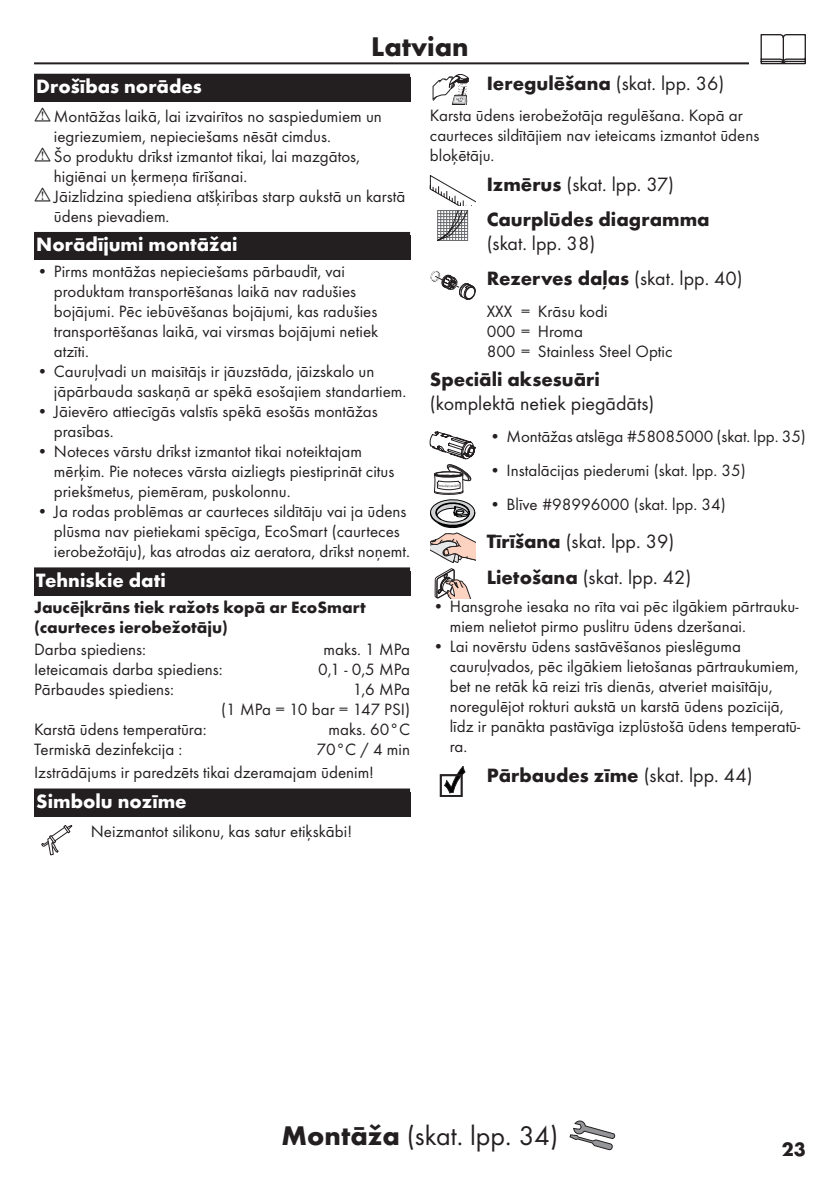
<style>
.page{position:relative;width:840px;height:1191px;background:#fff}
.page>*{position:absolute;margin:0;border:0;box-sizing:border-box;transform-origin:0 0}
.Montage_mit_Symbol_LV{font:28px "Futura TOT Boo";color:#231f20}
.Sprache_Rahmenwechsel_LV{font:700 28px "Futura TOT";color:#231f20}
.Ueberschrift_Grafik_LV{font:700 20px/24px "Futura TOT";color:#231f20}
.Ueberschrift_Grafik__folgeText_LV{font:20px "Futura TOT Boo";color:#231f20}
.Ueberschrift_LV{font:700 20px "Futura TOT";color:#fff}
.Ueberschrift_nach_Grafik_LV{font:20px/24px "Futura TOT Boo";color:#231f20}
.Ueberschrift_Grafik_LV-2{font:20px "Futura TOT Boo";color:#231f20}
.Ueberschrift___LV{font:700 20px "Futura TOT";color:#fff}
.Normaltext_nach_Grafik_LV{font:17px/20px "Futura TOT Boo";color:#231f20}
.Techn__Daten_LV{font:17px/20px "Futura TOT Boo";color:#231f20;text-align:right}
.Hinweis_LV{font:700 17px/20px "Futura TOT";color:#231f20}
.Normaltext_LV{font:17px "Futura TOT Boo";color:#231f20}
.Farbe_LV{font:17px "Futura TOT Boo";color:#231f20}
.Normaltext_Grafik_LV{font:17px "Futura TOT Boo";color:#231f20}
.s1{font-family:"Futura TOT";font-weight:700}
.s2{font-family:"Futura TOT Boo";font-weight:400}
</style>
<div class="page">
<hr style="left:34px;top:62px;width:771px;height:2px;background:#231f20">
<div style="left:748px;top:34px;width:68px;height:34px;background:#fff"></div>
<svg style="left:760px;top:34px;width:45px;height:30px"></svg>
<svg style="left:569px;top:1120px;width:45px;height:30px"></svg>
<div style="left:34px;top:74px;width:376px;height:28px;background:#231f20"></div>
<div style="left:34px;top:232px;width:376px;height:28px;background:#231f20"></div>
<div style="left:34px;top:567px;width:376px;height:28px;background:#231f20"></div>
<div style="left:34px;top:788px;width:376px;height:28px;background:#231f20"></div>
<svg style="left:41px;top:825px;width:32px;height:30px"></svg>
<svg style="left:432px;top:74px;width:36px;height:31px"></svg>
<svg style="left:429px;top:175px;width:46px;height:66px"></svg>
<svg style="left:430px;top:271px;width:45px;height:29px"></svg>
<svg style="left:429px;top:431px;width:46px;height:167px"></svg>
<svg style="left:440px;top:766px;width:25px;height:30px"></svg>
<p class="Sprache_Rahmenwechsel_LV" style="left:371px;top:29px;width:99px">Latvian</p>
<p class="Ueberschrift___LV" style="left:36px;top:74px;width:167px">Drošības norādes</p>
<p class="Normaltext_nach_Grafik_LV" style="left:54px;top:106px;width:329px">Montāžas laikā, lai izvairītos no saspiedumiem un iegriezumiem, nepieciešams nēsāt cimdus.</p>
<p class="Normaltext_nach_Grafik_LV" style="left:54px;top:146px;width:307px">Šo produktu drīkst izmantot tikai, lai mazgātos, higiēnai un ķermeņa tīrīšanai.</p>
<p class="Normaltext_nach_Grafik_LV" style="left:54px;top:186px;width:353px">Jāizlīdzina spiediena atšķirības starp aukstā un karstā ūdens pievadiem.</p>
<p class="Ueberschrift_LV" style="left:36px;top:232px;width:202px">Norādījumi montāžai</p>
<p class="Normaltext_nach_Grafik_LV" style="left:54px;top:261px;width:326px;text-indent:-17px">• Pirms montāžas nepieciešams pārbaudīt, vai produktam transportēšanas laikā nav radušies bojājumi. Pēc iebūvēšanas bojājumi, kas radušies transportēšanas laikā, vai virsmas bojājumi netiek atzīti.</p>
<p class="Normaltext_nach_Grafik_LV" style="left:54px;top:361px;width:354px;text-indent:-17px">• Cauruļvadi un maisītājs ir jāuzstāda, jāizskalo un jāpārbauda saskaņā ar spēkā esošajiem standartiem.</p>
<p class="Normaltext_nach_Grafik_LV" style="left:54px;top:401px;width:325px;text-indent:-17px">• Jāievēro attiecīgās valstīs spēkā esošās montāžas prasības.</p>
<p class="Normaltext_nach_Grafik_LV" style="left:54px;top:441px;width:342px;text-indent:-17px">• Noteces vārstu drīkst izmantot tikai noteiktajam mērķim. Pie noteces vārsta aizliegts piestiprināt citus priekšmetus, piemēram, puskolonnu.</p>
<p class="Normaltext_nach_Grafik_LV" style="left:54px;top:501px;width:357px;text-indent:-17px">• Ja rodas problēmas ar caurteces sildītāju vai ja ūdens plūsma nav pietiekami spēcīga, EcoSmart (caurteces ierobežotāju), kas atrodas aiz aeratora, drīkst noņemt.</p>
<p class="Ueberschrift_LV" style="left:36px;top:568px;width:131px">Tehniskie dati</p>
<p class="Hinweis_LV" style="left:34px;top:596px;width:333px">Jaucējkrāns tiek ražots kopā ar EcoSmart (caurteces ierobežotāju)</p>
<p class="Techn__Daten_LV" style="left:34px;top:639px;width:113px">Darba spiediens:</p>
<p class="Techn__Daten_LV" style="left:323px;top:639px;width:88px">maks. 1 MPa</p>
<p class="Techn__Daten_LV" style="left:34px;top:659px;width:190px">Ieteicamais darba spiediens:</p>
<p class="Techn__Daten_LV" style="left:318px;top:659px;width:93px">0,1 - 0,5 MPa</p>
<p class="Techn__Daten_LV" style="left:34px;top:679px;width:141px">Pārbaudes spiediens:</p>
<p class="Techn__Daten_LV" style="left:221px;top:679px;width:190px">1,6 MPa<br>(1 MPa = 10 bar = 147 PSI)</p>
<p class="Techn__Daten_LV" style="left:34px;top:719px;width:174px">Karstā ūdens temperatūra:</p>
<p class="Techn__Daten_LV" style="left:328px;top:719px;width:83px">maks. 60°C</p>
<p class="Techn__Daten_LV" style="left:34px;top:739px;width:150px">Termiskā dezinfekcija :</p>
<p class="Techn__Daten_LV" style="left:316px;top:739px;width:95px">70°C / 4 min</p>
<p class="Normaltext_LV" style="left:34px;top:762px;width:341px">Izstrādājums ir paredzēts tikai dzeramajam ūdenim!</p>
<p class="Ueberschrift_LV" style="left:36px;top:789px;width:152px">Simbolu nozīme</p>
<p class="Normaltext_Grafik_LV" style="left:91px;top:820px;width:262px">Neizmantot silikonu, kas satur etiķskābi!</p>
<p class="Ueberschrift_Grafik__folgeText_LV" style="left:486px;top:71px;width:239px"><span class="s1">Ieregulēšana</span> (skat. lpp. 36)</p>
<p class="Normaltext_nach_Grafik_LV" style="left:429px;top:105px;width:331px">Karsta ūdens ierobežotāja regulēšana. Kopā ar caurteces sildītājiem nav ieteicams izmantot ūdens bloķētāju.</p>
<p class="Ueberschrift_Grafik_LV-2" style="left:486px;top:172px;width:189px"><span class="s1">Izmērus</span> (skat. lpp. 37)</p>
<p class="Ueberschrift_Grafik_LV" style="left:486px;top:207px;width:224px">Caurplūdes diagramma <span class="s2">(skat. lpp. 38)</span></p>
<p class="Ueberschrift_Grafik_LV" style="left:486px;top:266px;width:257px">Rezerves daļas <span class="s2">(skat. lpp. 40)</span></p>
<p class="Farbe_LV" style="left:486px;top:301px;width:122px">XXX = Krāsu kodi</p>
<p class="Farbe_LV" style="left:486px;top:321px;width:98px">000 = Hroma</p>
<p class="Farbe_LV" style="left:486px;top:341px;width:187px">800 = Stainless Steel Optic</p>
<p class="Ueberschrift_nach_Grafik_LV" style="left:429px;top:367px;width:226px"><span class="s1">Speciāli aksesuāri </span>(komplektā netiek piegādāts)</p>
<p class="Normaltext_nach_Grafik_LV" style="left:489px;top:426px;width:318px">• Montāžas atslēga #58085000 (skat. lpp. 35)</p>
<p class="Normaltext_nach_Grafik_LV" style="left:489px;top:460px;width:258px">• Instalācijas piederumi (skat. lpp. 35)</p>
<p class="Normaltext_nach_Grafik_LV" style="left:489px;top:494px;width:237px">• Blīve #98996000 (skat. lpp. 34)</p>
<p class="Ueberschrift_Grafik_LV-2" style="left:486px;top:529px;width:189px"><span class="s1">Tīrīšana</span> (skat. lpp. 39)</p>
<p class="Ueberschrift_Grafik__folgeText_LV" style="left:486px;top:565px;width:206px"><span class="s1">Lietošana</span> (skat. lpp. 42)</p>
<p class="Normaltext_nach_Grafik_LV" style="left:449px;top:596px;width:350px;text-indent:-17px">• Hansgrohe iesaka no rīta vai pēc ilgākiem pārtrauku&shy;miem nelietot pirmo puslitru ūdens dzeršanai.</p>
<p class="Normaltext_nach_Grafik_LV" style="left:449px;top:636px;width:352px;text-indent:-17px">• Lai novērstu ūdens sastāvēšanos pieslēguma cauruļvados, pēc ilgākiem lietošanas pārtraukumiem, bet ne retāk kā reizi trīs dienās, atveriet maisītāju, noregulējot rokturi aukstā un karstā ūdens pozīcijā, līdz ir panākta pastāvīga izplūstošā ūdens temperatū&shy;ra.</p>
<p class="Ueberschrift_Grafik_LV" style="left:486px;top:763px;width:267px">Pārbaudes zīme <span class="s2">(skat. lpp. 44)</span></p>
<p class="Montage_mit_Symbol_LV" style="left:281px;top:1119px;width:278px"><span class="s1">Montāža</span> (skat. lpp. 34)</p>
<p class="Ueberschrift_Grafik_LV" style="left:781px;top:1136px;width:25px">23</p>
</div>
